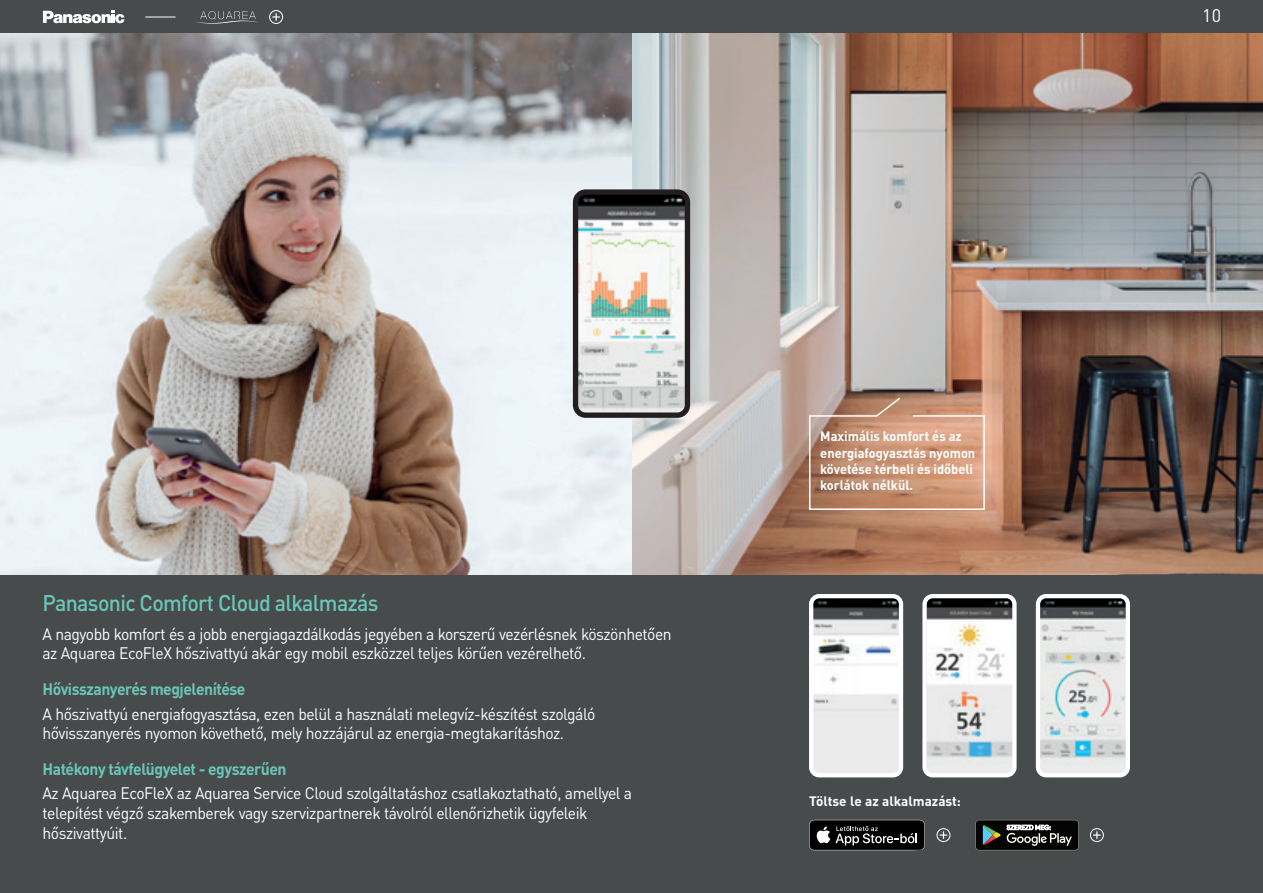
<style>
.page{position:relative;width:1263px;height:893px;background:#fff}
.page>*{position:absolute;margin:0;border:0;box-sizing:border-box;transform-origin:0 0}
.t1{font:500 22.5px "DIN Pro";letter-spacing:-.03em;color:#6ac6b6;scale:.95 1}
.t2{font:18px "DIN Pro";color:#fff}
.t3{font:16.5px/19.8px "DIN Pro";letter-spacing:-.03em;color:#fff;scale:.95 1}
.t4{font:700 16.5px "DIN Pro";letter-spacing:-.03em;color:#6ac6b6;scale:.95 1}
.t5{font:700 13.5px/16.2px "DIN Pro";color:#fff;scale:.95 1}
.t6{font:700 13.5px "DIN Pro";color:#fff}
</style>
<div class="page">
<div style="left:0;top:574px;width:1263px;height:319px;background:#474b4c"></div>
<div style="left:0;top:0;width:1263px;height:34px;background:#474b4c"></div>
<hr style="left:145px;top:17px;width:31px;height:1px;background:#fff">
<img style="left:0;top:33px;width:1263px;height:541px">
<svg style="left:808px;top:396px;width:178px;height:115px;background:#c69478"></svg>
<img style="left:579px;top:195px;width:105px;height:217px">
<div style="left:573px;top:189px;width:117px;height:229px;border:5px solid #231f20;border-radius:10px"></div>
<img style="left:927px;top:599px;width:84px;height:173px">
<div style="left:922px;top:594px;width:94px;height:183px;border:4px solid #fff;border-radius:8px"></div>
<img style="left:1041px;top:599px;width:84px;height:173px">
<div style="left:1036px;top:594px;width:94px;height:183px;border:4px solid #fff;border-radius:8px"></div>
<svg style="left:975px;top:820px;width:104px;height:30px;background:#343734"></svg>
<div style="left:1090px;top:828px;width:14px;height:14px;border:1px solid #fff;border-radius:50%"></div>
<svg style="left:1093px;top:831px;width:8px;height:8px"></svg>
<svg style="left:809px;top:820px;width:116px;height:30px;background:#2a2a2a"></svg>
<div style="left:936px;top:828px;width:14px;height:14px;border:1px solid #fff;border-radius:50%"></div>
<svg style="left:940px;top:831px;width:7px;height:8px"></svg>
<img style="left:814px;top:599px;width:84px;height:173px">
<div style="left:809px;top:594px;width:94px;height:183px;border:4px solid #fff;border-radius:8px"></div>
<svg style="left:197px;top:11px;width:61px;height:13px"></svg>
<div style="left:269px;top:10px;width:14px;height:14px;border:1px solid #fff;border-radius:50%"></div>
<svg style="left:272px;top:13px;width:8px;height:8px"></svg>
<svg style="left:43px;top:11px;width:81px;height:12px"></svg>
<h1 class="t1" style="left:43px;top:585px;width:355px">Panasonic Comfort Cloud alkalmazás</h1>
<p class="t3" style="left:43px;top:622px;width:664px">A nagyobb komfort és a jobb energiagazdálkodás jegyében a korszerű vezérlésnek köszönhetően az Aquarea EcoFleX hőszivattyú akár egy mobil eszközzel teljes körűen vezérelhető.</p>
<p class="t4" style="left:43px;top:676px;width:215px">Hővisszanyerés megjelenítése</p>
<p class="t3" style="left:43px;top:702px;width:583px">A hőszivattyú energiafogyasztása, ezen belül a használati melegvíz-készítést szolgáló hővisszanyerés nyomon követhető, mely hozzájárul az energia-megtakarításhoz.</p>
<p class="t4" style="left:43px;top:756px;width:258px">Hatékony távfelügyelet - egyszerűen</p>
<p class="t3" style="left:43px;top:782px;width:622px">Az Aquarea EcoFleX az Aquarea Service Cloud szolgáltatáshoz csatlakoztatható, amellyel a telepítést végző szakemberek vagy szervizpartnerek távolról ellenőrizhetik ügyfeleik hőszivattyúit.</p>
<p class="t5" style="left:820px;top:427px;width:165px">Maximális komfort és az energiafogyasztás nyomon követése térbeli és időbeli korlátok nélkül.</p>
<p class="t6" style="left:809px;top:789px;width:154px">Töltse le az alkalmazást:</p>
<p class="t2" style="left:1202px;top:2px;width:20px">10</p>
</div>
